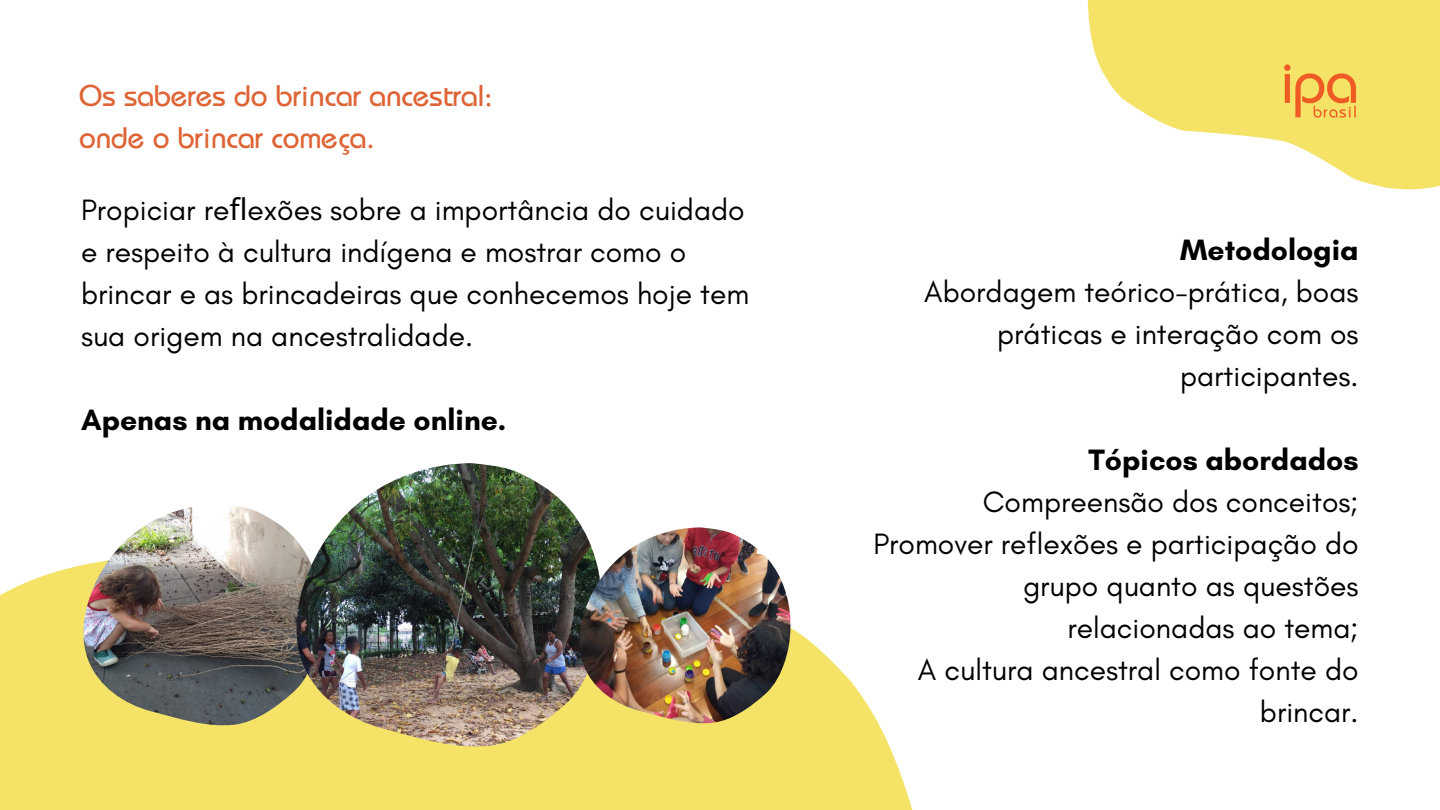
<style>
.page{position:relative;width:1440px;height:810px;background:#fff}
.page>*{position:absolute;margin:0;border:0;box-sizing:border-box;transform-origin:0 0}
.t1{font:30px/42px "Glacial Indifference";color:#000;text-align:right}
.t2{font:700 30px "Glacial Indifference";color:#000}
.t3{font:30px "Bauhaus";color:#de6436}
.s1{font-family:"Noto Sans"}
</style>
<div class="page">
<svg style="left:0;top:565px;width:913px;height:245px;fill:#f5e367"></svg>
<svg style="left:1087px;top:0;width:353px;height:190px;fill:#f5e367"></svg>
<img style="left:1281px;top:61px;width:77px;height:61px">
<img style="left:83px;top:506px;width:213px;height:219px">
<img style="left:296px;top:463px;width:306px;height:284px">
<img style="left:579px;top:527px;width:212px;height:196px">
<p class="t3" style="left:79px;top:84px;width:415px">Os saberes do brincar ancestral:</p>
<p class="t3" style="left:79px;top:126px;width:297px">onde o brincar começa.</p>
<p class="t1" style="left:81px;top:189px;width:670px;text-align:left">Propiciar re<span class="s1">fl</span>exões sobre a importância do cuidado e respeito à cultura indígena e mostrar como o brincar e as brincadeiras que conhecemos hoje tem sua origem na ancestralidade.</p>
<h1 class="t2" style="left:81px;top:402px;width:427px">Apenas na modalidade online.</h1>
<p class="t2" style="left:1180px;top:231px;width:180px">Metodologia</p>
<p class="t1" style="left:924px;top:270px;width:436px">Abordagem teórico-prática, boas práticas e interação com os participantes.</p>
<p class="t2" style="left:1089px;top:441px;width:272px">Tópicos abordados</p>
<p class="t1" style="left:983px;top:480px;width:377px">Compreensão dos conceitos;</p>
<p class="t1" style="left:873px;top:522px;width:487px">Promover reflexões e participação do grupo quanto as questões relacionadas ao tema;</p>
<p class="t1" style="left:918px;top:648px;width:442px">A cultura ancestral como fonte do brincar.</p>
</div>
